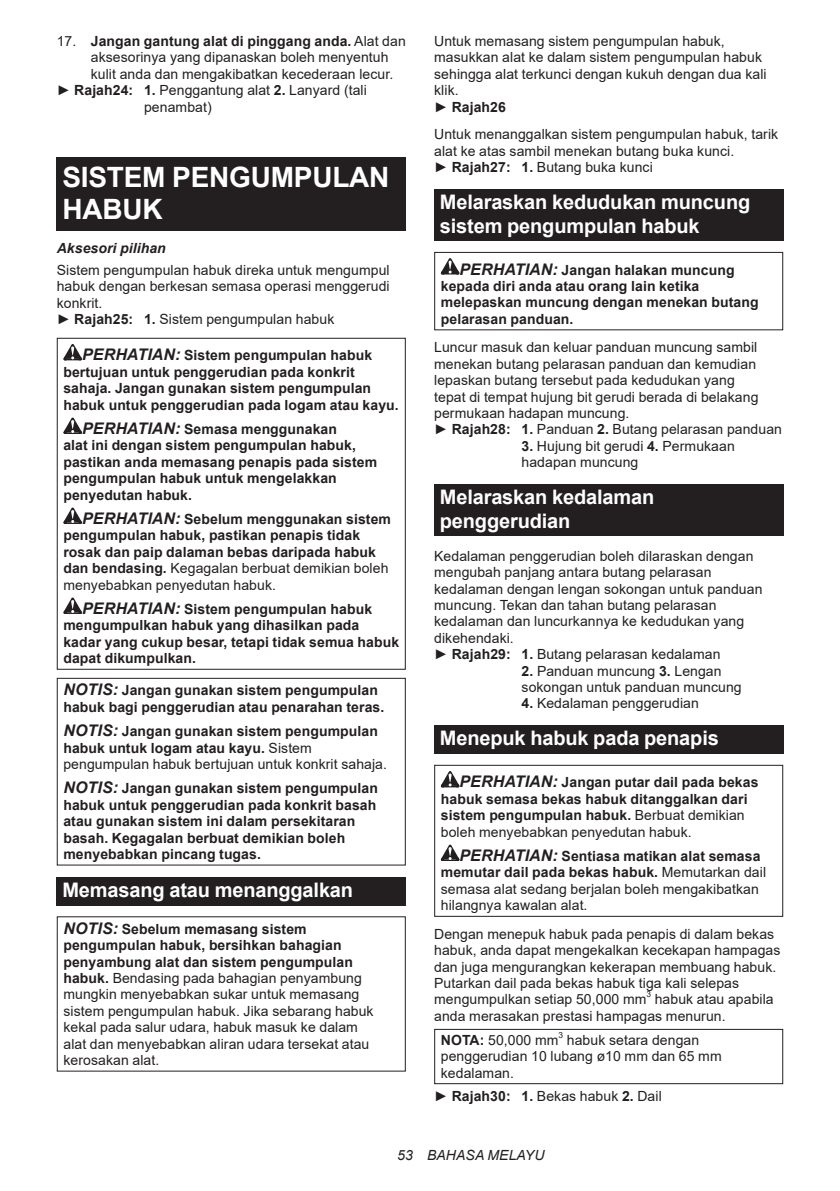
<style>
.page{position:relative;width:840px;height:1191px;background:#fff}
.page>*{position:absolute;margin:0;border:0;box-sizing:border-box;transform-origin:0 0}
.t1{font:700 28px/32.8px "Arial";letter-spacing:-.01em;color:#fff}
.t2{font:700 20px/23.4px "Arial";letter-spacing:-.01em;color:#fff}
.t3{font:14px/16.4px "Arial";letter-spacing:.005em;color:#231f20}
.t4{font:700 14px/16.4px "Arial";letter-spacing:.005em;color:#231f20}
.t5{font:italic 700 14px "Arial";letter-spacing:.005em;color:#231f20}
.t6{font:italic 14px "Arial";letter-spacing:.005em;color:#231f20}
.t7{font:8.4px "Arial";color:#231f20}
.s1{font-weight:400}
.s2{font-weight:700}
.s3{font-style:italic;font-size:16px}
.s4{font-weight:700;font-style:italic;font-size:16px}
</style>
<div class="page">
<div style="left:57px;top:157px;width:348px;height:74px;background:#231f20"></div>
<svg style="left:63px;top:344px;width:19px;height:16px"></svg>
<svg style="left:63px;top:417px;width:19px;height:17px"></svg>
<svg style="left:63px;top:507px;width:19px;height:17px"></svg>
<svg style="left:63px;top:597px;width:19px;height:17px"></svg>
<div style="left:57px;top:338px;width:348px;height:332px;border:1px solid #231f20"></div>
<div style="left:57px;top:678px;width:348px;height:187px;border:1px solid #231f20"></div>
<div style="left:57px;top:877px;width:348px;height:28px;background:#231f20"></div>
<div style="left:434px;top:189px;width:348px;height:52px;background:#231f20"></div>
<svg style="left:440px;top:258px;width:19px;height:16px"></svg>
<div style="left:434px;top:252px;width:348px;height:78px;border:1px solid #231f20"></div>
<div style="left:434px;top:484px;width:348px;height:52px;background:#231f20"></div>
<div style="left:434px;top:725px;width:348px;height:29px;background:#231f20"></div>
<svg style="left:440px;top:771px;width:19px;height:16px"></svg>
<svg style="left:440px;top:844px;width:19px;height:17px"></svg>
<div style="left:434px;top:765px;width:348px;height:152px;border:1px solid #231f20"></div>
<div style="left:434px;top:1028px;width:348px;height:56px;border:1px solid #231f20"></div>
<p class="t4" style="left:57px;top:33px;width:350px"><span class="s1">17.</span> Jangan gantung alat di pinggang anda. <span class="s1">Alat dan</span></p>
<p class="t3" style="left:91px;top:49px;width:299px">aksesorinya yang dipanaskan boleh menyentuh</p>
<p class="t3" style="left:91px;top:66px;width:304px">kulit anda dan mengakibatkan kecederaan lecur.</p>
<p class="t3" style="left:57px;top:82px;width:311px">► <span class="s2">Rajah24: 1.</span> Penggantung alat <span class="s2">2.</span> Lanyard (tali</p>
<p class="t3" style="left:144px;top:98px;width:69px">penambat)</p>
<h1 class="t1" style="left:62px;top:161px;width:328px">SISTEM PENGUMPULAN<br>HABUK</h1>
<p class="t5" style="left:57px;top:238px;width:110px">Aksesori pilihan</p>
<p class="t3" style="left:57px;top:262px;width:334px">Sistem pengumpulan habuk direka untuk mengumpul habuk dengan berkesan semasa operasi menggerudi konkrit.<br>► <span class="s2">Rajah25: 1.</span> Sistem pengumpulan habuk</p>
<p class="t4" style="left:63px;top:347px;width:336px;text-indent:19px"><span class="s3">PERHATIAN:</span> Sistem pengumpulan habuk bertujuan untuk penggerudian pada konkrit sahaja. Jangan gunakan sistem pengumpulan habuk untuk penggerudian pada logam atau kayu.</p>
<p class="t4" style="left:63px;top:421px;width:315px;text-indent:19px"><span class="s3">PERHATIAN:</span> Semasa menggunakan<br>alat ini dengan sistem pengumpulan habuk, pastikan anda memasang penapis pada sistem pengumpulan habuk untuk mengelakkan penyedutan habuk.</p>
<p class="t4" style="left:63px;top:511px;width:329px;text-indent:19px"><span class="s3">PERHATIAN:</span> Sebelum menggunakan sistem pengumpulan habuk, pastikan penapis tidak rosak dan paip dalaman bebas daripada habuk dan bendasing. <span class="s1">Kegagalan berbuat demikian boleh menyebabkan penyedutan habuk.</span></p>
<p class="t4" style="left:63px;top:601px;width:337px;text-indent:19px"><span class="s3">PERHATIAN:</span> Sistem pengumpulan habuk mengumpulkan habuk yang dihasilkan pada kadar yang cukup besar, tetapi tidak semua habuk dapat dikumpulkan.</p>
<p class="t4" style="left:63px;top:682px;width:322px"><span class="s3">NOTIS:</span> Jangan gunakan sistem pengumpulan habuk bagi penggerudian atau penarahan teras.</p>
<p class="t4" style="left:63px;top:723px;width:325px"><span class="s3">NOTIS:</span> Jangan gunakan sistem pengumpulan habuk untuk logam atau kayu. <span class="s1">Sistem pengumpulan habuk bertujuan untuk konkrit sahaja.</span></p>
<p class="t4" style="left:63px;top:780px;width:316px"><span class="s3">NOTIS:</span> Jangan gunakan sistem pengumpulan habuk untuk penggerudian pada konkrit basah atau gunakan sistem ini dalam persekitaran basah. Kegagalan berbuat demikian boleh menyebabkan pincang tugas.</p>
<h2 class="t2" style="left:62px;top:878px;width:292px">Memasang atau menanggalkan</h2>
<p class="t3" style="left:63px;top:920px;width:311px"><span class="s4">NOTIS:</span> <span class="s2">Sebelum memasang sistem pengumpulan habuk, bersihkan bahagian penyambung alat dan sistem pengumpulan habuk.</span> Bendasing pada bahagian penyambung mungkin menyebabkan sukar untuk memasang sistem pengumpulan habuk. Jika sebarang habuk kekal pada salur udara, habuk masuk ke dalam alat dan menyebabkan aliran udara tersekat atau kerosakan alat.</p>
<p class="t3" style="left:434px;top:33px;width:334px">Untuk memasang sistem pengumpulan habuk, masukkan alat ke dalam sistem pengumpulan habuk sehingga alat terkunci dengan kukuh dengan dua kali klik.<br>► <span class="s2">Rajah26</span></p>
<p class="t3" style="left:434px;top:126px;width:345px">Untuk menanggalkan sistem pengumpulan habuk, tarik alat ke atas sambil menekan butang buka kunci.<br>► <span class="s2">Rajah27: 1.</span> Butang buka kunci</p>
<h2 class="t2" style="left:439px;top:191px;width:312px">Melaraskan kedudukan muncung sistem pengumpulan habuk</h2>
<p class="t4" style="left:440px;top:261px;width:319px;text-indent:19px"><span class="s3">PERHATIAN:</span> Jangan halakan muncung kepada diri anda atau orang lain ketika melepaskan muncung dengan menekan butang pelarasan panduan.</p>
<p class="t3" style="left:434px;top:339px;width:349px">Luncur masuk dan keluar panduan muncung sambil menekan butang pelarasan panduan dan kemudian lepaskan butang tersebut pada kedudukan yang<br>tepat di tempat hujung bit gerudi berada di belakang permukaan hadapan muncung.<br>► <span class="s2">Rajah28: 1.</span> Panduan <span class="s2">2.</span> Butang pelarasan panduan</p>
<p class="t3" style="left:521px;top:437px;width:215px"><span class="s2">3.</span> Hujung bit gerudi <span class="s2">4.</span> Permukaan hadapan muncung</p>
<h2 class="t2" style="left:439px;top:485px;width:216px">Melaraskan kedalaman penggerudian</h2>
<p class="t3" style="left:434px;top:548px;width:329px">Kedalaman penggerudian boleh dilaraskan dengan mengubah panjang antara butang pelarasan kedalaman dengan lengan sokongan untuk panduan muncung. Tekan dan tahan butang pelarasan kedalaman dan luncurkannya ke kedudukan yang dikehendaki.<br>► <span class="s2">Rajah29: 1.</span> Butang pelarasan kedalaman</p>
<p class="t3" style="left:521px;top:662px;width:221px"><span class="s2">2.</span> Panduan muncung <span class="s2">3.</span> Lengan sokongan untuk panduan muncung</p>
<p class="t3" style="left:521px;top:695px;width:179px"><span class="s2">4.</span> Kedalaman penggerudian</p>
<h2 class="t2" style="left:439px;top:727px;width:280px">Menepuk habuk pada penapis</h2>
<p class="t4" style="left:440px;top:774px;width:319px;text-indent:19px"><span class="s3">PERHATIAN:</span> Jangan putar dail pada bekas habuk semasa bekas habuk ditanggalkan dari sistem pengumpulan habuk. <span class="s1">Berbuat demikian boleh menyebabkan penyedutan habuk.</span></p>
<p class="t3" style="left:440px;top:847px;width:326px;text-indent:19px"><span class="s4">PERHATIAN:</span> <span class="s2">Sentiasa matikan alat semasa memutar dail pada bekas habuk.</span> Memutarkan dail semasa alat sedang berjalan boleh mengakibatkan hilangnya kawalan alat.</p>
<p class="t3" style="left:434px;top:925px;width:347px">Dengan menepuk habuk pada penapis di dalam bekas habuk, anda dapat mengekalkan kecekapan hampagas dan juga mengurangkan kekerapan membuang habuk.<br>Putarkan dail pada bekas habuk tiga kali selepas mengumpulkan setiap 50,000 mm</p>
<p class="t7" style="left:646px;top:988px;width:6px">3</p>
<p class="t3" style="left:434px;top:991px;width:341px;text-indent:220px">habuk atau apabila anda merasakan prestasi hampagas menurun.</p>
<p class="t3" style="left:440px;top:1031px;width:119px"><span class="s2">NOTA:</span> 50,000 mm</p>
<p class="t7" style="left:558px;top:1029px;width:6px">3</p>
<p class="t3" style="left:440px;top:1031px;width:282px;text-indent:126px">habuk setara dengan penggerudian 10 lubang ø10 mm dan 65 mm kedalaman.</p>
<p class="t3" style="left:434px;top:1087px;width:229px">► <span class="s2">Rajah30: 1.</span> Bekas habuk <span class="s2">2.</span> Dail</p>
<p class="t6" style="left:397px;top:1146px;width:149px">53 BAHASA MELAYU</p>
</div>
